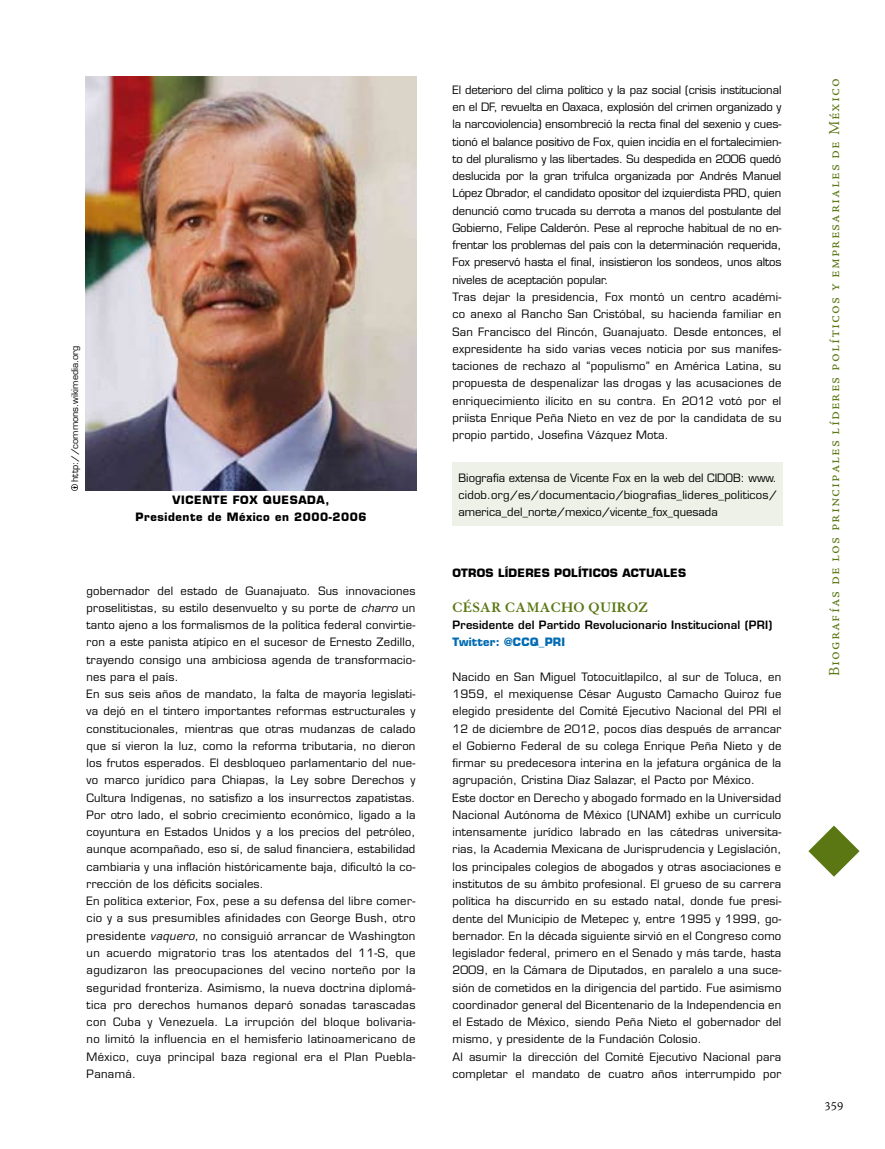
<style>
.page{position:relative;width:885px;height:1149px;background:#fff}
.page>*{position:absolute;margin:0;border:0;box-sizing:border-box;transform-origin:0 0}
.t1{font:15px "Adobe Jenson Pro Lt Capt";letter-spacing:.07em;color:#5a7713}
.t2{font:700 15px "Granjon";letter-spacing:.02em;color:#5a7713}
.t3{font:12px "Adobe Jenson Pro Lt Capt";color:#000}
.t4{font:11.25px/17.2px "Eurostile";letter-spacing:.02em;color:#000}
.t5{font:11.25px/17.2px "Eurostile";letter-spacing:-.01em;color:#000}
.t6{font:600 11.25px "Eurostile";letter-spacing:.02em;color:#000}
.t7{font:700 11.25px/17.2px "Eurostile";letter-spacing:.05em;color:#000;text-align:center}
.t8{font:700 11.25px "Eurostile";letter-spacing:.02em;color:#000}
.t9{font:700 11.25px "Eurostile";letter-spacing:.02em;color:#006ab2}
.t10{font:9px "Eurostile";color:#000}
.s1{font-style:italic}
</style>
<div class="page">
<svg style="left:808px;top:825px;width:51px;height:51px"></svg>
<div style="left:452px;top:462px;width:330px;height:64px;background:#eef1e7"></div>
<img style="left:85px;top:77px;width:332px;height:414px">
<svg style="left:71px;top:484px;width:7px;height:7px"></svg>
<p class="t10" style="left:69px;top:481px;width:138px;rotate:-90deg">http://commons.wikimedia.org</p>
<p class="t7" style="left:135px;top:491px;width:232px">VICENTE FOX QUESADA,<br>Presidente de México en 2000-2006</p>
<p class="t4" style="left:87px;top:581px;width:330px">gobernador del estado de Guanajuato. Sus innovaciones proselitistas, su estilo desenvuelto y su porte de <span class="s1">charro</span> un tanto ajeno a los formalismos de la política federal convirtie&shy;ron a este panista atípico en el sucesor de Ernesto Zedillo, trayendo consigo una ambiciosa agenda de transformacio&shy;nes para el país.<br>En sus seis años de mandato, la falta de mayoría legislati&shy;va dejó en el tintero importantes reformas estructurales y constitucionales, mientras que otras mudanzas de calado que sí vieron la luz, como la reforma tributaria, no dieron los frutos esperados. El desbloqueo parlamentario del nue&shy;vo marco jurídico para Chiapas, la Ley sobre Derechos y Cultura Indígenas, no satisfizo a los insurrectos zapatistas.<br>Por otro lado, el sobrio crecimiento económico, ligado a la coyuntura en Estados Unidos y a los precios del petróleo, aunque acompañado, eso sí, de salud financiera, estabilidad cambiaria y una inflación históricamente baja, dificultó la co&shy;rrección de los déficits sociales.<br>En política exterior, Fox, pese a su defensa del libre comer&shy;cio y a sus presumibles afinidades con George Bush, otro presidente <span class="s1">vaquero</span>, no consiguió arrancar de Washington un acuerdo migratorio tras los atentados del 11-S, que agudizaron las preocupaciones del vecino norteño por la seguridad fronteriza. Asimismo, la nueva doctrina diplomá&shy;tica pro derechos humanos deparó sonadas tarascadas con Cuba y Venezuela. La irrupción del bloque bolivaria&shy;no limitó la influencia en el hemisferio latinoamericano de México, cuya principal baza regional era el Plan Puebla-Panamá.</p>
<p class="t5" style="left:452px;top:81px;width:330px">El deterioro del clima político y la paz social (crisis institucional en el DF, revuelta en Oaxaca, explosión del crimen organizado y la narcoviolencia) ensombreció la recta final del sexenio y cues&shy;tionó el balance positivo de Fox, quien incidía en el fortalecimien&shy;to del pluralismo y las libertades. Su despedida en 2006 quedó deslucida por la gran trifulca organizada por Andrés Manuel López Obrador, el candidato opositor del izquierdista PRD, quien denunció como trucada su derrota a manos del postulante del Gobierno, Felipe Calderón. Pese al reproche habitual de no en&shy;frentar los problemas del país con la determinación requerida, Fox preservó hasta el final, insistieron los sondeos, unos altos niveles de aceptación popular.<br>Tras dejar la presidencia, Fox montó un centro académi&shy;co anexo al Rancho San Cristóbal, su hacienda familiar en San Francisco del Rincón, Guanajuato. Desde entonces, el expresidente ha sido varias veces noticia por sus manifes&shy;taciones de rechazo al “populismo” en América Latina, su propuesta de despenalizar las drogas y las acusaciones de enriquecimiento ilícito en su contra. En 2012 votó por el priísta Enrique Peña Nieto en vez de por la candidata de su propio partido, Josefina Vázquez Mota.</p>
<p class="t4" style="left:458px;top:469px;width:320px;text-align:justify">Biografía extensa de Vicente Fox en la web del CIDOB: www. cidob.org/es/documentacio/biografias_lideres_politicos/ america_del_norte/mexico/vicente_fox_quesada</p>
<p class="t8" style="left:452px;top:566px;width:235px">OTROS LÍDERES POLÍTICOS ACTUALES</p>
<h1 class="t2" style="left:452px;top:598px;width:197px">CÉSAR CAMACHO QUIROZ</h1>
<p class="t6" style="left:452px;top:617px;width:321px">Presidente del Partido Revolucionario Institucional (PRI)</p>
<p class="t9" style="left:452px;top:635px;width:114px">Twitter: @CCQ_PRI</p>
<p class="t4" style="left:452px;top:668px;width:330px">Nacido en San Miguel Totocuitlapilco, al sur de Toluca, en 1959, el mexiquense César Augusto Camacho Quiroz fue elegido presidente del Comité Ejecutivo Nacional del PRI el 12 de diciembre de 2012, pocos días después de arrancar el Gobierno Federal de su colega Enrique Peña Nieto y de firmar su predecesora interina en la jefatura orgánica de la agrupación, Cristina Díaz Salazar, el Pacto por México.<br>Este doctor en Derecho y abogado formado en la Universidad Nacional Autónoma de México (UNAM) exhibe un currículo intensamente jurídico labrado en las cátedras universita&shy;rias, la Academia Mexicana de Jurisprudencia y Legislación, los principales colegios de abogados y otras asociaciones e institutos de su ámbito profesional. El grueso de su carrera política ha discurrido en su estado natal, donde fue presi&shy;dente del Municipio de Metepec y, entre 1995 y 1999, go&shy;bernador. En la década siguiente sirvió en el Congreso como legislador federal, primero en el Senado y más tarde, hasta 2009, en la Cámara de Diputados, en paralelo a una suce&shy;sión de cometidos en la dirigencia del partido. Fue asimismo coordinador general del Bicentenario de la Independencia en el Estado de México, siendo Peña Nieto el gobernador del mismo, y presidente de la Fundación Colosio.<br>Al asumir la dirección del Comité Ejecutivo Nacional para completar el mandato de cuatro años interrumpido por</p>
<h1 class="t1" style="left:825px;top:676px;width:599px;rotate:-90deg">Biografías de los principales líderes políticos y empresariales de México</h1>
<p class="t3" style="left:824px;top:1098px;width:21px">359</p>
</div>
